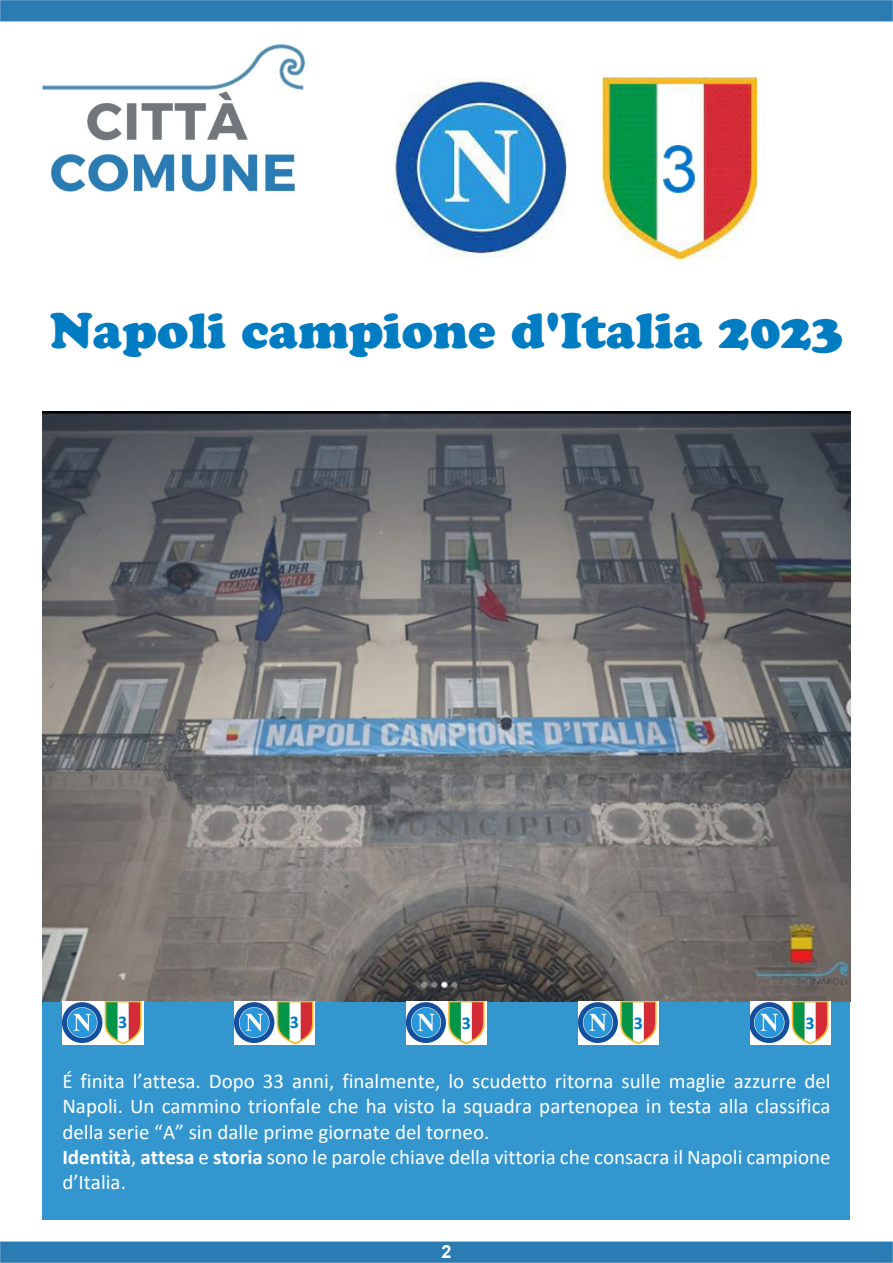
<style>
.page{position:relative;width:893px;height:1263px;background:#fff}
.page>*{position:absolute;margin:0;border:0;box-sizing:border-box;transform-origin:0 0}
.Stile_di_paragrafo_3{font:49.5px "Cooper Black Std";color:#007cc3}
.Corpo_del_testo{font:21px/25.2px "Calibri";color:#fff;text-align:justify}
.Corpo_del_testo-2{font:700 18px "Calibri";color:#007cc3}
.Corpo_del_testo-3{font:700 18px "Arial";color:#fff}
.s1{font-weight:700}
</style>
<div class="page">
<img style="left:0;top:0;width:893px;height:1263px">
<div style="left:43px;top:1002px;width:807px;height:218px;background:#3396cf"></div>
<img style="left:43px;top:44px;width:262px;height:164px">
<img style="left:43px;top:411px;width:807px;height:591px">
<img style="left:602px;top:78px;width:154px;height:182px">
<img style="left:392px;top:78px;width:175px;height:182px">
<img style="left:62px;top:1001px;width:81px;height:43px">
<img style="left:234px;top:1001px;width:81px;height:43px">
<img style="left:406px;top:1002px;width:81px;height:43px">
<img style="left:578px;top:1002px;width:81px;height:43px">
<img style="left:750px;top:1002px;width:81px;height:43px">
<p class="Stile_di_paragrafo_3" style="left:50px;top:301px;width:795px">Napoli campione d'Italia 2023</p>
<p class="Corpo_del_testo-2" style="left:118px;top:1009px;width:11px">3</p>
<p class="Corpo_del_testo-2" style="left:290px;top:1009px;width:11px">3</p>
<p class="Corpo_del_testo-2" style="left:462px;top:1010px;width:11px">3</p>
<p class="Corpo_del_testo-2" style="left:634px;top:1010px;width:11px">3</p>
<p class="Corpo_del_testo-2" style="left:806px;top:1010px;width:11px">3</p>
<p class="Corpo_del_testo" style="left:62px;top:1068px;width:770px">É finita l’attesa. Dopo 33 anni, finalmente, lo scudetto ritorna sulle maglie azzurre del Napoli. Un cammino trionfale che ha visto la squadra partenopea in testa alla classifica della serie “A” sin dalle prime giornate del torneo.</p>
<p class="Corpo_del_testo" style="left:62px;top:1144px;width:770px"><span class="s1">Identità</span>, <span class="s1">attesa</span> e <span class="s1">storia</span> sono le parole chiave della vittoria che consacra il Napoli campione d’Italia.</p>
<p class="Corpo_del_testo-3" style="left:441px;top:1238px;width:12px">2</p>
</div>
